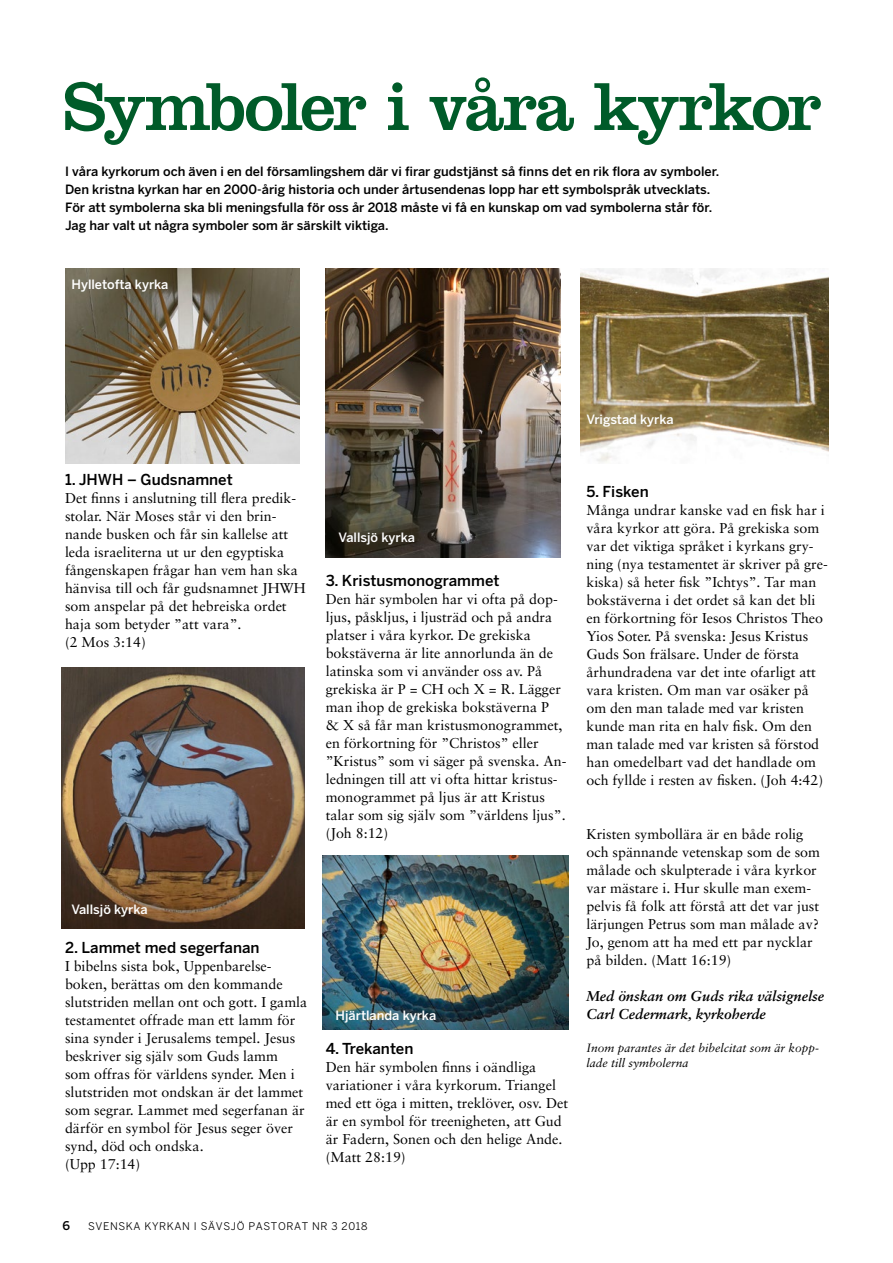
<style>
.page{position:relative;width:893px;height:1263px;background:#fff}
.page>*{position:absolute;margin:0;border:0;box-sizing:border-box;transform-origin:0 0}
.t1{font:70.5px "Clarendon";letter-spacing:-.04em;color:#005b29}
.t2{font:500 15px "Benton Sans";color:#000}
.t3{font:14.25px/18px "Sabon";color:#000}
.t4{font:italic 700 14.25px/18px "Sabon";color:#000}
.t5{font:500 12.75px/18px "Benton Sans";color:#000}
.t6{font:500 12.75px "Benton Sans";color:#fff}
.t7{font:italic 12px/15px "Sabon";color:#000}
.t8{font:500 12px "Benton Sans";color:#000}
.t9{font:10.5px "Benton Sans";letter-spacing:.06em;color:#000}
</style>
<div class="page">
<img style="left:62px;top:668px;width:242px;height:260px">
<img style="left:65px;top:269px;width:235px;height:195px">
<img style="left:580px;top:269px;width:248px;height:194px">
<img style="left:322px;top:856px;width:246px;height:174px">
<img style="left:326px;top:269px;width:235px;height:288px">
<h1 class="t1" style="left:63px;top:65px;width:761px">Symboler i våra kyrkor</h1>
<p class="t5" style="left:65px;top:162px;width:656px">I våra kyrkorum och även i en del församlingshem där vi firar gudstjänst så finns det en rik flora av symboler.<br>Den kristna kyrkan har en 2000-årig historia och under årtusendenas lopp har ett symbolspråk utvecklats.<br>För att symbolerna ska bli meningsfulla för oss år 2018 måste vi få en kunskap om vad symbolerna står för.<br>Jag har valt ut några symboler som är särskilt viktiga.</p>
<p class="t6" style="left:71px;top:277px;width:99px">Hylletofta kyrka</p>
<p class="t2" style="left:65px;top:470px;width:169px">1. JHWH – Gudsnamnet</p>
<p class="t3" style="left:65px;top:488px;width:242px">Det finns i anslutning till flera predik&shy;stolar. När Moses står vi den brin&shy;nande busken och får sin kallelse att leda israeliterna ut ur den egyptiska fångenskapen frågar han vem han ska hänvisa till och får gudsnamnet JHWH som anspelar på det hebreiska ordet haja som betyder ”att vara”.<br>(2 Mos 3:14)</p>
<p class="t6" style="left:71px;top:901px;width:78px">Vallsjö kyrka</p>
<p class="t2" style="left:65px;top:938px;width:196px">2. Lammet med segerfanan</p>
<p class="t3" style="left:65px;top:956px;width:244px">I bibelns sista bok, Uppenbarelse&shy;boken, berättas om den kommande slutstriden mellan ont och gott. I gamla testamentet offrade man ett lamm för sina synder i Jerusalems tempel. Jesus beskriver sig själv som Guds lamm<br>som offras för världens synder. Men i slutstriden mot ondskan är det lammet som segrar. Lammet med segerfanan är därför en symbol för Jesus seger över synd, död och ondska.<br>(Upp 17:14)</p>
<p class="t6" style="left:586px;top:412px;width:89px">Vrigstad kyrka</p>
<p class="t6" style="left:339px;top:530px;width:78px">Vallsjö kyrka</p>
<p class="t2" style="left:326px;top:571px;width:175px">3. Kristusmonogrammet</p>
<p class="t3" style="left:326px;top:590px;width:242px">Den här symbolen har vi ofta på dop&shy;ljus, påskljus, i ljusträd och på andra platser i våra kyrkor. De grekiska bokstäverna är lite annorlunda än de latinska som vi använder oss av. På grekiska är P = CH och X = R. Lägger man ihop de grekiska bokstäverna P<br>&amp; X så får man kristusmonogrammet, en förkortning för ”Christos” eller ”Kristus” som vi säger på svenska. An&shy;ledningen till att vi ofta hittar kristus&shy;monogrammet på ljus är att Kristus talar som sig själv som ”världens ljus”. (Joh 8:12)</p>
<p class="t6" style="left:335px;top:1008px;width:102px">Hjärtlanda kyrka</p>
<p class="t2" style="left:326px;top:1039px;width:89px">4. Trekanten</p>
<p class="t3" style="left:326px;top:1058px;width:244px">Den här symbolen finns i oändliga variationer i våra kyrkorum. Triangel med ett öga i mitten, treklöver, osv. Det är en symbol för treenigheten, att Gud är Fadern, Sonen och den helige Ande. (Matt 28:19)</p>
<p class="t2" style="left:586px;top:482px;width:64px">5. Fisken</p>
<p class="t3" style="left:586px;top:500px;width:243px">Många undrar kanske vad en fisk har i våra kyrkor att göra. På grekiska som var det viktiga språket i kyrkans gry&shy;ning (nya testamentet är skriver på gre&shy;kiska) så heter fisk ”Ichtys”. Tar man bokstäverna i det ordet så kan det bli en förkortning för Iesos Christos Theo Yios Soter. På svenska: Jesus Kristus Guds Son frälsare. Under de första århundradena var det inte ofarligt att vara kristen. Om man var osäker på om den man talade med var kristen kunde man rita en halv fisk. Om den man talade med var kristen så förstod han omedelbart vad det handlade om och fyllde i resten av fisken. (Joh 4:42)</p>
<p class="t3" style="left:586px;top:824px;width:235px">Kristen symbollära är en både rolig och spännande vetenskap som de som målade och skulpterade i våra kyrkor var mästare i. Hur skulle man exem&shy;pelvis få folk att förstå att det var just lärjungen Petrus som man målade av?<br>Jo, genom att ha med ett par nycklar på bilden. (Matt 16:19)</p>
<p class="t4" style="left:586px;top:986px;width:239px">Med önskan om Guds rika välsignelse<br>Carl Cedermark, kyrkoherde</p>
<p class="t7" style="left:586px;top:1040px;width:234px">Inom parantes är det bibelcitat som är kopp&shy;lade till symbolerna</p>
<p class="t8" style="left:63px;top:1218px;width:9px">6</p>
<p class="t9" style="left:88px;top:1220px;width:281px">SVENSKA KYRKAN I SÄVSJÖ PASTORAT NR 3 2018</p>
</div>
